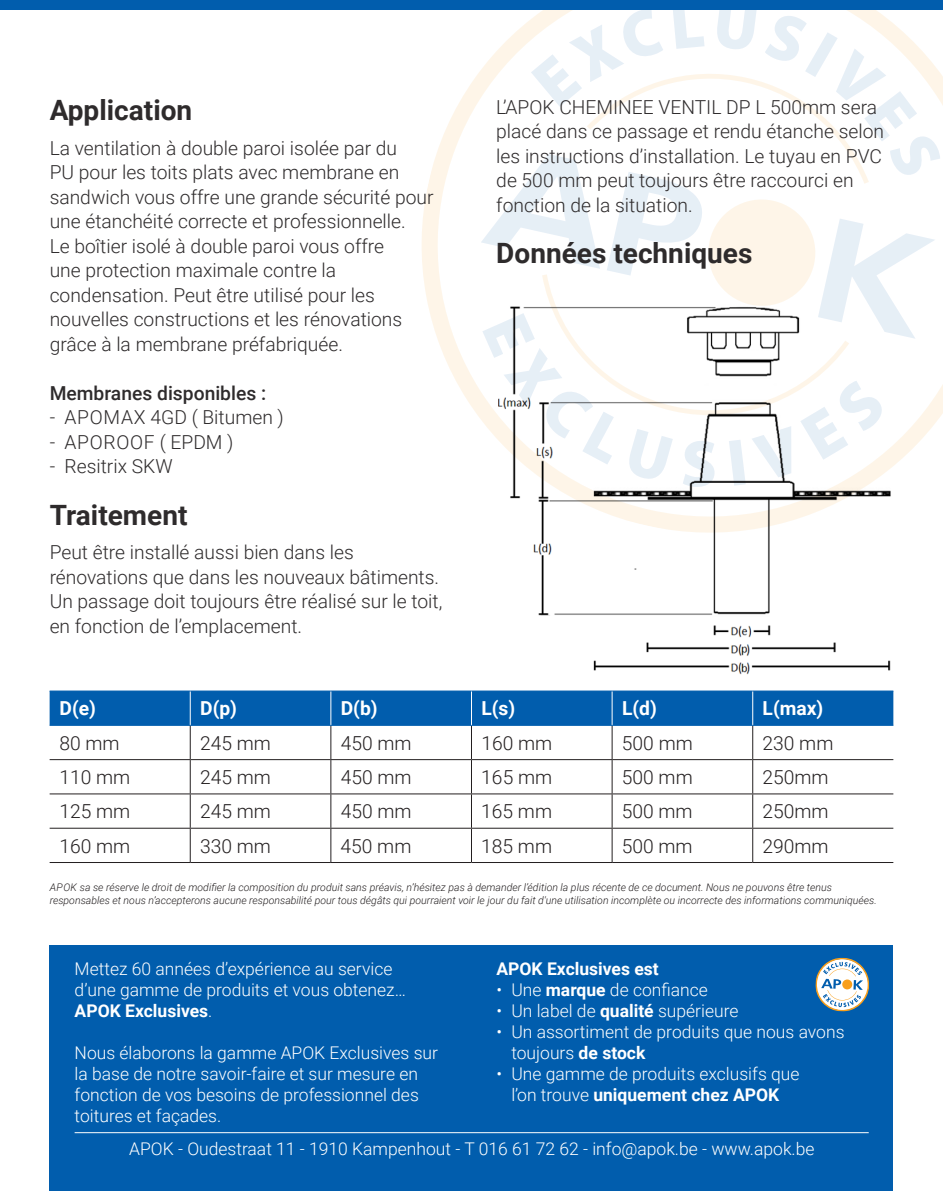
<style>
.page{position:relative;width:943px;height:1191px;background:#fff}
.page>*{position:absolute;margin:0;border:0;box-sizing:border-box;transform-origin:0 0}
.t1{font:700 28px "Roboto";color:#2e2b2c}
.t2{font:300 19.25px/24.5px "Roboto";color:#2e2b2c}
.t3{font:300 19.25px "Roboto";color:#231f20}
.t4{font:700 19.25px "Roboto";color:#fff}
.t5{font:500 19.25px "Roboto";color:#2e2b2c}
.t6{font:300 19.25px "Roboto";letter-spacing:.035em;color:#2e2b2c}
.t7{font:300 17.5px/21px "Roboto";color:#fff}
.t8{font:700 17.5px "Roboto";color:#fff}
.t9{font:italic 300 10.5px/12.6px "Roboto";color:#231f20}
.s1{font-weight:700}
</style>
<div class="page">
<svg style="left:422px;top:70px;width:521px;height:349px"></svg>
<svg style="left:481px;top:10px;width:459px;height:448px"></svg>
<div style="left:0;top:0;width:943px;height:10px;background:#015dad"></div>
<img style="left:498px;top:298px;width:404px;height:377px">
<div style="left:50px;top:691px;width:843px;height:34px;background:#015dad"></div>
<hr style="left:190px;top:726px;width:1px;height:33px;background:#231f20">
<hr style="left:330px;top:726px;width:1px;height:33px;background:#231f20">
<hr style="left:471px;top:726px;width:1px;height:33px;background:#231f20">
<hr style="left:611px;top:726px;width:1px;height:33px;background:#231f20">
<hr style="left:752px;top:726px;width:1px;height:33px;background:#231f20">
<hr style="left:50px;top:759px;width:140px;height:1px;background:#231f20">
<hr style="left:190px;top:759px;width:141px;height:1px;background:#231f20">
<hr style="left:190px;top:760px;width:1px;height:33px;background:#231f20">
<hr style="left:331px;top:759px;width:140px;height:1px;background:#231f20">
<hr style="left:330px;top:760px;width:1px;height:33px;background:#231f20">
<hr style="left:471px;top:759px;width:141px;height:1px;background:#231f20">
<hr style="left:471px;top:760px;width:1px;height:33px;background:#231f20">
<hr style="left:612px;top:759px;width:140px;height:1px;background:#231f20">
<hr style="left:611px;top:760px;width:1px;height:33px;background:#231f20">
<hr style="left:752px;top:759px;width:141px;height:1px;background:#231f20">
<hr style="left:752px;top:760px;width:1px;height:33px;background:#231f20">
<hr style="left:190px;top:794px;width:1px;height:33px;background:#231f20">
<hr style="left:330px;top:794px;width:1px;height:33px;background:#231f20">
<hr style="left:471px;top:794px;width:1px;height:33px;background:#231f20">
<hr style="left:611px;top:794px;width:1px;height:33px;background:#231f20">
<hr style="left:752px;top:794px;width:1px;height:33px;background:#231f20">
<hr style="left:190px;top:828px;width:1px;height:34px;background:#231f20">
<hr style="left:330px;top:828px;width:1px;height:34px;background:#231f20">
<hr style="left:471px;top:828px;width:1px;height:34px;background:#231f20">
<hr style="left:611px;top:828px;width:1px;height:34px;background:#231f20">
<hr style="left:752px;top:828px;width:1px;height:34px;background:#231f20">
<hr style="left:50px;top:793px;width:140px;height:1px;background:#231f20">
<hr style="left:190px;top:793px;width:141px;height:1px;background:#231f20">
<hr style="left:331px;top:793px;width:140px;height:1px;background:#231f20">
<hr style="left:471px;top:793px;width:141px;height:1px;background:#231f20">
<hr style="left:612px;top:793px;width:140px;height:1px;background:#231f20">
<hr style="left:752px;top:793px;width:141px;height:1px;background:#231f20">
<hr style="left:50px;top:827px;width:140px;height:1px;background:#231f20">
<hr style="left:190px;top:827px;width:141px;height:1px;background:#231f20">
<hr style="left:331px;top:827px;width:140px;height:1px;background:#231f20">
<hr style="left:471px;top:827px;width:141px;height:1px;background:#231f20">
<hr style="left:612px;top:827px;width:140px;height:1px;background:#231f20">
<hr style="left:752px;top:827px;width:141px;height:1px;background:#231f20">
<hr style="left:50px;top:862px;width:140px;height:1px;background:#231f20">
<hr style="left:190px;top:862px;width:141px;height:1px;background:#231f20">
<hr style="left:331px;top:862px;width:140px;height:1px;background:#231f20">
<hr style="left:471px;top:862px;width:141px;height:1px;background:#231f20">
<hr style="left:612px;top:862px;width:140px;height:1px;background:#231f20">
<hr style="left:752px;top:862px;width:141px;height:1px;background:#231f20">
<hr style="left:50px;top:690px;width:140px;height:1px;background:#015dad">
<hr style="left:190px;top:690px;width:141px;height:1px;background:#015dad">
<hr style="left:331px;top:690px;width:140px;height:1px;background:#015dad">
<hr style="left:471px;top:690px;width:141px;height:1px;background:#015dad">
<hr style="left:612px;top:690px;width:140px;height:1px;background:#015dad">
<hr style="left:752px;top:690px;width:141px;height:1px;background:#015dad">
<hr style="left:50px;top:725px;width:140px;height:1px;background:#015dad">
<hr style="left:190px;top:725px;width:141px;height:1px;background:#015dad">
<hr style="left:331px;top:725px;width:140px;height:1px;background:#015dad">
<hr style="left:471px;top:725px;width:141px;height:1px;background:#015dad">
<hr style="left:612px;top:725px;width:140px;height:1px;background:#015dad">
<hr style="left:752px;top:725px;width:141px;height:1px;background:#015dad">
<hr style="left:190px;top:691px;width:1px;height:34px;background:#fff">
<hr style="left:330px;top:691px;width:1px;height:34px;background:#fff">
<hr style="left:471px;top:691px;width:1px;height:34px;background:#fff">
<hr style="left:611px;top:691px;width:1px;height:34px;background:#fff">
<hr style="left:752px;top:691px;width:1px;height:34px;background:#fff">
<div style="left:50px;top:945px;width:843px;height:246px;background:#015dad"></div>
<hr style="left:75px;top:1132px;width:793px;height:1px;background:#fff">
<svg style="left:815px;top:957px;width:54px;height:54px"></svg>
<h1 class="t1" style="left:50px;top:91px;width:144px">Application</h1>
<p class="t2" style="left:50px;top:135px;width:385px">La ventilation à double paroi isolée par du<br>PU pour les toits plats avec membrane en sandwich vous offre une grande sécurité pour une étanchéité correcte et professionnelle.<br>Le boîtier isolé à double paroi vous offre<br>une protection maximale contre la condensation. Peut être utilisé pour les nouvelles constructions et les rénovations grâce à la membrane préfabriquée.</p>
<p class="t5" style="left:50px;top:379px;width:218px">Membranes disponibles :</p>
<p class="t2" style="left:50px;top:404px;width:236px">- APOMAX 4GD ( Bitumen )</p>
<p class="t6" style="left:50px;top:428px;width:185px">- APOROOF ( EPDM )</p>
<p class="t2" style="left:50px;top:453px;width:124px">- Resitrix SKW</p>
<h1 class="t1" style="left:50px;top:495px;width:139px">Traitement</h1>
<p class="t2" style="left:50px;top:539px;width:394px">Peut être installé aussi bien dans les rénovations que dans les nouveaux bâtiments.<br>Un passage doit toujours être réalisé sur le toit, en fonction de l’emplacement.</p>
<p class="t2" style="left:496px;top:94px;width:389px">L’APOK CHEMINEE VENTIL DP L 500mm sera placé dans ce passage et rendu étanche selon les instructions d’installation. Le tuyau en PVC de 500 mm peut toujours être raccourci en fonction de la situation.</p>
<h1 class="t1" style="left:496px;top:233px;width:258px">Données techniques</h1>
<p class="t4" style="left:60px;top:695px;width:38px">D(e)</p>
<p class="t4" style="left:200px;top:695px;width:38px">D(p)</p>
<p class="t4" style="left:341px;top:695px;width:38px">D(b)</p>
<p class="t4" style="left:481px;top:695px;width:35px">L(s)</p>
<p class="t4" style="left:622px;top:695px;width:36px">L(d)</p>
<p class="t4" style="left:762px;top:695px;width:62px">L(max)</p>
<p class="t3" style="left:59px;top:729px;width:62px">80 mm</p>
<p class="t3" style="left:200px;top:729px;width:72px">245 mm</p>
<p class="t3" style="left:341px;top:729px;width:72px">450 mm</p>
<p class="t3" style="left:481px;top:729px;width:72px">160 mm</p>
<p class="t3" style="left:622px;top:729px;width:72px">500 mm</p>
<p class="t3" style="left:762px;top:729px;width:72px">230 mm</p>
<p class="t3" style="left:59px;top:763px;width:72px">110 mm</p>
<p class="t3" style="left:200px;top:763px;width:72px">245 mm</p>
<p class="t3" style="left:341px;top:763px;width:72px">450 mm</p>
<p class="t3" style="left:481px;top:763px;width:72px">165 mm</p>
<p class="t3" style="left:622px;top:763px;width:72px">500 mm</p>
<p class="t3" style="left:762px;top:763px;width:68px">250mm</p>
<p class="t3" style="left:59px;top:798px;width:72px">125 mm</p>
<p class="t3" style="left:200px;top:798px;width:72px">245 mm</p>
<p class="t3" style="left:341px;top:798px;width:72px">450 mm</p>
<p class="t3" style="left:481px;top:798px;width:72px">165 mm</p>
<p class="t3" style="left:622px;top:798px;width:72px">500 mm</p>
<p class="t3" style="left:762px;top:798px;width:68px">250mm</p>
<p class="t3" style="left:59px;top:832px;width:72px">160 mm</p>
<p class="t3" style="left:200px;top:832px;width:72px">330 mm</p>
<p class="t3" style="left:340px;top:832px;width:72px">450 mm</p>
<p class="t3" style="left:481px;top:832px;width:72px">185 mm</p>
<p class="t3" style="left:622px;top:832px;width:72px">500 mm</p>
<p class="t3" style="left:762px;top:832px;width:68px">290mm</p>
<p class="t9" style="left:50px;top:880px;width:828px">APOK sa se réserve le droit de modifier la composition du produit sans préavis, n’hésitez pas à demander l’édition la plus récente de ce document. Nous ne pouvons être tenus responsables et nous n’accepterons aucune responsabilité pour tous dégâts qui pourraient voir le jour du fait d'une utilisation incomplète ou incorrecte des informations communiquées.</p>
<p class="t7" style="left:75px;top:957px;width:333px">Mettez 60 années d’expérience au service d’une gamme de produits et vous obtenez…<br><span class="s1">APOK Exclusives</span>.</p>
<p class="t7" style="left:75px;top:1041px;width:365px">Nous élaborons la gamme APOK Exclusives sur la base de notre savoir-faire et sur mesure en fonction de vos besoins de professionnel des toitures et façades.</p>
<p class="t8" style="left:496px;top:956px;width:164px">APOK Exclusives est</p>
<p class="t7" style="left:496px;top:978px;width:213px">• Une <span class="s1">marque</span> de confiance</p>
<p class="t7" style="left:496px;top:999px;width:243px">• Un label de <span class="s1">qualité</span> supérieure</p>
<p class="t7" style="left:511px;top:1020px;width:335px;text-indent:-15px">• Un assortiment de produits que nous avons toujours <span class="s1">de stock</span></p>
<p class="t7" style="left:496px;top:1062px;width:304px;text-align:center">• Une gamme de produits exclusifs que l’on trouve <span class="s1">uniquement chez APOK</span></p>
<p class="t7" style="left:129px;top:1137px;width:687px">APOK - Oudestraat 11 - 1910 Kampenhout - T 016 61 72 62 - info@apok.be - www.apok.be</p>
</div>
